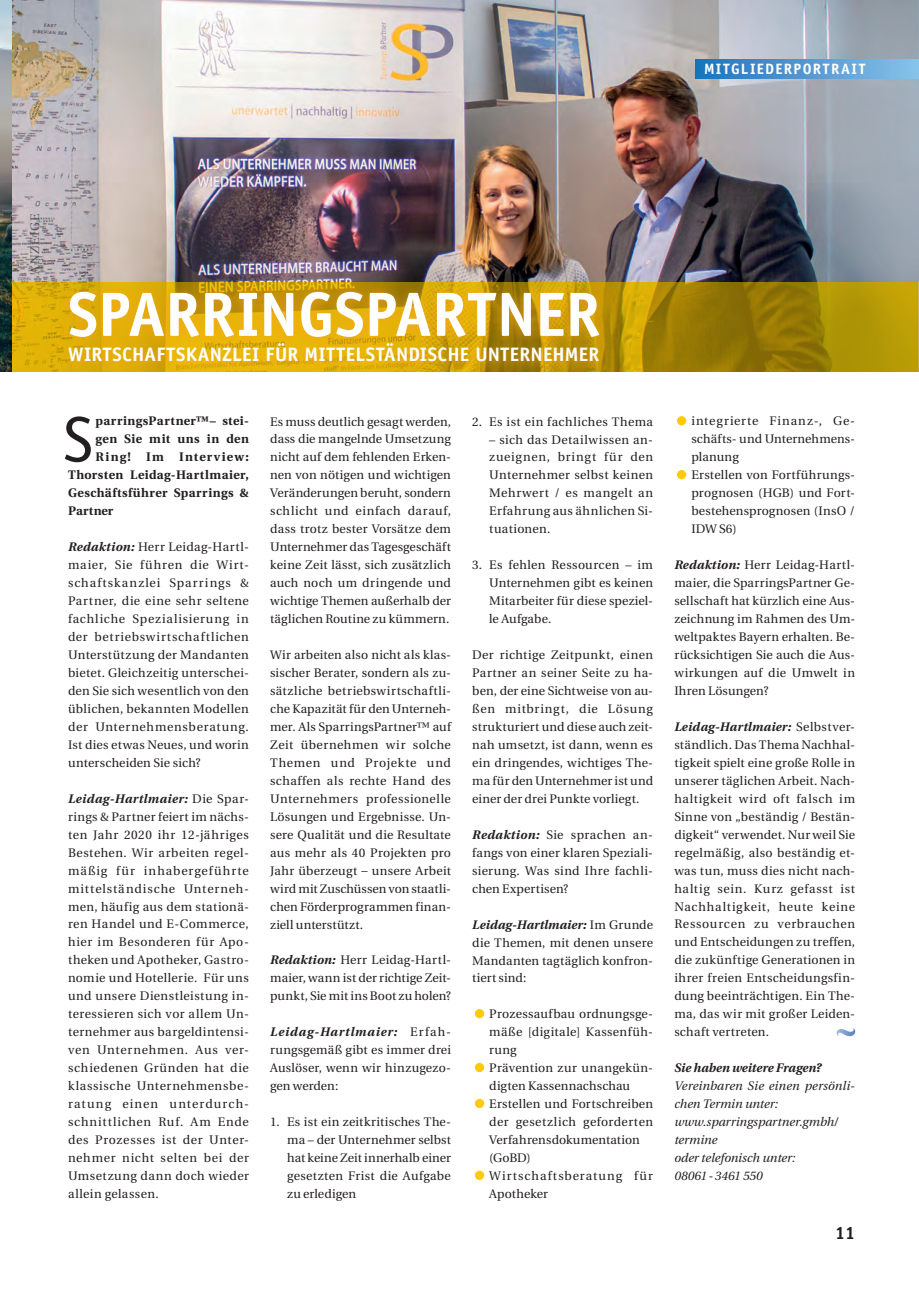
<style>
.page{position:relative;width:919px;height:1289px;background:#fff}
.page>*{position:absolute;margin:0;border:0;box-sizing:border-box;transform-origin:0 0}
.t1{font:64.2px "Officina Sans";color:#231f20}
.t2{font:700 62.7px "Officina Sans";color:#fff}
.t3{font:700 19.5px "Officina Sans";letter-spacing:.01em;color:#fff}
.t4{font:700 18px "Officina Serif";color:#231f20}
.t5{font:700 15px "Officina Sans";letter-spacing:.09em;color:#fff}
.t6{font:12.3px/18px "Utopia";letter-spacing:.02em;color:#231f20;text-align:justify}
.t7{font:italic 12.3px/18px "Utopia";color:#231f20}
.t8{font:700 12.3px "Utopia";letter-spacing:.035em;color:#231f20}
.t9{font:italic 700 12.3px "Utopia";color:#231f20}
.t10{font:700 12.3px "Utopia";letter-spacing:.1em;color:#231f20}
.t11{font:700 12.3px "Utopia";letter-spacing:.01em;color:#231f20}
.t12{font:12.3px "Utopia";letter-spacing:.085em;color:#57585a}
.s1{font-weight:700;font-style:italic}
.s2{font-family:"Univers";font-stretch:condensed}
</style>
<div class="page">
<img style="left:0;top:0;width:918px;height:371px">
<svg style="left:475px;top:1008px;width:9px;height:10px"></svg>
<div style="left:475px;top:1062px;width:9px;height:10px;background:#feca0a;border-radius:50%"></div>
<div style="left:475px;top:1098px;width:9px;height:10px;background:#feca0a;border-radius:50%"></div>
<div style="left:475px;top:1170px;width:9px;height:9px;background:#feca0a;border-radius:50%"></div>
<div style="left:677px;top:416px;width:9px;height:9px;background:#feca0a;border-radius:50%"></div>
<div style="left:677px;top:470px;width:9px;height:9px;background:#feca0a;border-radius:50%"></div>
<svg style="left:836px;top:1028px;width:19px;height:8px"></svg>
<svg style="left:13px;top:282px;width:905px;height:89px;background:#ac8b05"></svg>
<div style="left:58px;top:284px;width:550px;height:91px;background:#f9a51b;opacity:.75"></div>
<div style="left:695px;top:60px;width:223px;height:19px;background:linear-gradient(to right,#1e72ba,#8ac0e9)"></div>
<p class="t5" style="left:704px;top:60px;width:163px">MITGLIEDERPORTRAIT</p>
<p class="t12" style="left:28px;top:274px;width:62px;rotate:-90deg">ANZEIGE</p>
<h2 class="t2" style="left:68px;top:275px;width:533px">SPARRINGSPARTNER</h2>
<h3 class="t3" style="left:68px;top:342px;width:532px">WIRTSCHAFTSKANZLEI FÜR MITTELSTÄNDISCHE UNTERNEHMER</h3>
<h1 class="t1" style="left:63px;top:402px;width:31px">S</h1>
<p class="t8" style="left:96px;top:414px;width:155px">parringsPartner™– stei-</p>
<p class="t8" style="left:96px;top:432px;width:155px">gen Sie mit uns in den</p>
<p class="t10" style="left:96px;top:450px;width:155px">Ring! Im Interview:</p>
<p class="t8" style="left:68px;top:468px;width:182px">Thorsten Leidag-Hartlmaier,</p>
<p class="t8" style="left:68px;top:486px;width:182px">Geschäftsführer Sparrings &amp;</p>
<p class="t11" style="left:68px;top:504px;width:47px">Partner</p>
<p class="t6" style="left:68px;top:538px;width:182px"><span class="s1">Redaktion:</span> Herr Leidag-Hartl&shy;maier, Sie führen die Wirt&shy;schaftskanzlei Sparrings &amp; Partner, die eine sehr seltene fachliche Spezialisierung in der betriebswirtschaftlichen Unterstützung der Mandanten bietet. Gleichzeitig unterschei&shy;den Sie sich wesentlich von den üblichen, bekannten Modellen der Unternehmensberatung.<br>Ist dies etwas Neues, und worin unterscheiden Sie sich?</p>
<p class="t6" style="left:68px;top:789px;width:182px"><span class="s1">Leidag-Hartlmaier:</span> Die Spar&shy;rings &amp; Partner feiert im nächs&shy;ten Jahr 2020 ihr 12-jähriges Bestehen. Wir arbeiten regel&shy;mäßig für inhabergeführte mittelständische Unterneh&shy;men, häufig aus dem stationä&shy;ren Handel und E-Commerce, hier im Besonderen für Apo&shy;theken und Apotheker, Gastro&shy;nomie und Hotellerie. Für uns und unsere Dienstleistung in&shy;teressieren sich vor allem Un&shy;ternehmer aus bargeldintensi&shy;ven Unternehmen. Aus ver&shy;schiedenen Gründen hat die klassische Unternehmensbe&shy;ratung einen unterdurch&shy;schnittlichen Ruf. Am Ende des Prozesses ist der Unter&shy;nehmer nicht selten bei der Umsetzung dann doch wieder allein gelassen.</p>
<p class="t6" style="left:270px;top:412px;width:182px">Es muss deutlich gesagt werden, dass die mangelnde Umsetzung nicht auf dem fehlenden Erken&shy;nen von nötigen und wichtigen Veränderungen beruht, sondern schlicht und einfach darauf, dass trotz bester Vorsätze dem Unternehmer das Tagesgeschäft keine Zeit lässt, sich zusätzlich auch noch um dringende und wichtige Themen außerhalb der täglichen Routine zu kümmern.</p>
<p class="t6" style="left:270px;top:646px;width:182px">Wir arbeiten also nicht als klas&shy;sischer Berater, sondern als zu&shy;sätzliche betriebswirtschaftli&shy;che Kapazität für den Unterneh&shy;mer. Als SparringsPartner™ auf Zeit übernehmen wir solche Themen und Projekte und schaffen als rechte Hand des Unternehmers professionelle Lösungen und Ergebnisse. Un&shy;sere Qualität und die Resultate aus mehr als 40 Projekten pro Jahr überzeugt <span class="s2">–</span> unsere Arbeit wird mit Zuschüssen von staatli&shy;chen Förderprogrammen finan&shy;ziell unterstützt.</p>
<p class="t6" style="left:270px;top:951px;width:182px"><span class="s1">Redaktion:</span> Herr Leidag-Hartl&shy;maier, wann ist der richtige Zeit&shy;punkt, Sie mit ins Boot zu holen?</p>
<p class="t6" style="left:270px;top:1023px;width:182px"><span class="s1">Leidag-Hartlmaier:</span> Erfah&shy;rungsgemäß gibt es immer drei Auslöser, wenn wir hinzugezo&shy;gen werden:</p>
<p class="t6" style="left:287px;top:1113px;width:165px;text-indent:-17px">1. Es ist ein zeitkritisches The&shy;ma – der Unternehmer selbst hat keine Zeit innerhalb einer gesetzten Frist die Aufgabe zu erledigen</p>
<p class="t6" style="left:472px;top:412px;width:182px">2. Es ist ein fachliches Thema</p>
<p class="t6" style="left:489px;top:430px;width:165px">– sich das Detailwissen an&shy;zueignen, bringt für den Unternehmer selbst keinen Mehrwert / es mangelt an Erfahrung aus ähnlichen Si&shy;tuationen.</p>
<p class="t6" style="left:489px;top:556px;width:165px;text-indent:-17px">3. Es fehlen Ressourcen – im Unternehmen gibt es keinen Mitarbeiter für diese speziel&shy;le Aufgabe.</p>
<p class="t6" style="left:472px;top:646px;width:182px">Der richtige Zeitpunkt, einen Partner an seiner Seite zu ha&shy;ben, der eine Sichtweise von au&shy;ßen mitbringt, die Lösung strukturiert und diese auch zeit&shy;nah umsetzt, ist dann, wenn es ein dringendes, wichtiges The&shy;ma für den Unternehmer ist und einer der drei Punkte vorliegt.</p>
<p class="t6" style="left:472px;top:825px;width:182px"><span class="s1">Redaktion:</span> Sie sprachen an&shy;fangs von einer klaren Speziali&shy;sierung. Was sind Ihre fachli&shy;chen Expertisen?</p>
<p class="t6" style="left:472px;top:915px;width:182px"><span class="s1">Leidag-Hartlmaier:</span> Im Grunde die Themen, mit denen unsere Mandanten tagtäglich konfron&shy;tiert sind:</p>
<p class="t6" style="left:489px;top:1005px;width:165px;text-align:left">Prozessaufbau ordnungsge&shy;mäße [digitale] Kassenfüh&shy;rung<br>Prävention zur unangekün&shy;digten Kassennachschau<br>Erstellen und Fortschreiben der gesetzlich geforderten<br>Verfahrensdokumentation (GoBD)<br>Wirtschaftsberatung für<br>Apotheker</p>
<p class="t6" style="left:691px;top:412px;width:165px;text-align:left">integrierte Finanz-, Ge&shy;schäfts- und Unternehmens&shy;planung<br>Erstellen von Fortführungs&shy;prognosen (HGB) und Fort&shy;bestehensprognosen (InsO /<br>IDW S6)</p>
<p class="t6" style="left:674px;top:556px;width:182px"><span class="s1">Redaktion:</span> Herr Leidag-Hartl&shy;maier, die SparringsPartner Ge&shy;sellschaft hat kürzlich eine Aus&shy;zeichnung im Rahmen des Um&shy;weltpaktes Bayern erhalten. Be&shy;rücksichtigen Sie auch die Aus&shy;wirkungen auf die Umwelt in Ihren Lösungen?</p>
<p class="t6" style="left:674px;top:718px;width:182px"><span class="s1">Leidag-Hartlmaier:</span> Selbstver&shy;ständlich. Das Thema Nachhal&shy;tigkeit spielt eine große Rolle in unserer täglichen Arbeit. Nach&shy;haltigkeit wird oft falsch im Sinne von „beständig / Bestän&shy;digkeit“ verwendet. Nur weil Sie regelmäßig, also beständig et&shy;was tun, muss dies nicht nach&shy;haltig sein. Kurz gefasst ist Nachhaltigkeit, heute keine Ressourcen zu verbrauchen und Entscheidungen zu treffen, die zukünftige Generationen in ihrer freien Entscheidungsfin&shy;dung beeinträchtigen. Ein The&shy;ma, das wir mit großer Leiden&shy;schaft vertreten.</p>
<p class="t9" style="left:674px;top:1060px;width:149px">Sie haben weitere Fragen?</p>
<p class="t7" style="left:674px;top:1077px;width:182px">Vereinbaren Sie einen persönli&shy;chen Termin unter: www.sparringspartner.gmbh/ termine<br>oder telefonisch unter:<br>08061 - 3461 550</p>
<h3 class="t4" style="left:835px;top:1221px;width:22px">11</h3>
</div>
